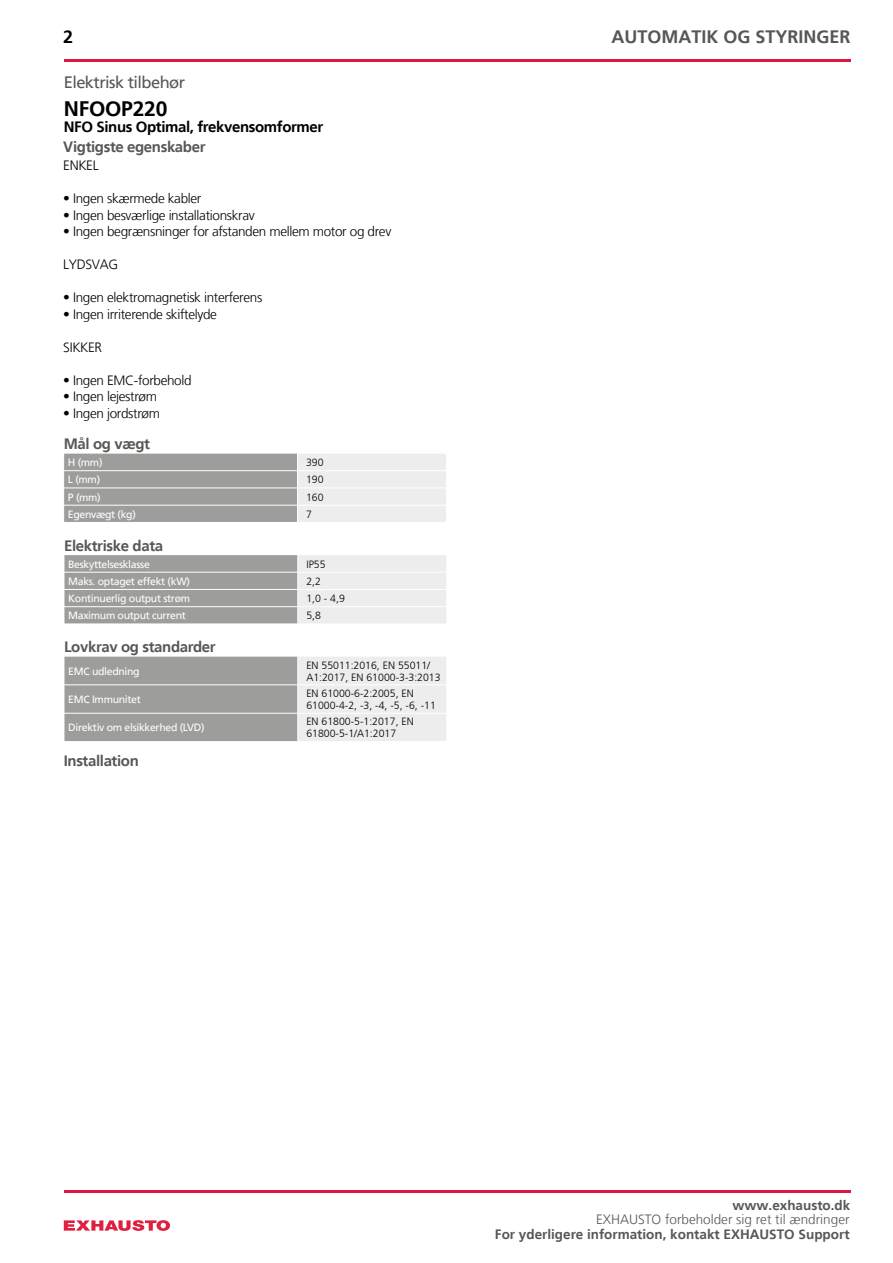
<style>
.page{position:relative;width:893px;height:1263px;background:#fff}
.page>*{position:absolute;margin:0;border:0;box-sizing:border-box;transform-origin:0 0}
.t1{font:700 21px "Frutiger LT";letter-spacing:-.01em;color:#000}
.t2{font:700 18px "Frutiger LT";color:#575756}
.t3{font:700 18px "Frutiger LT";color:#000}
.t4{font:16.5px "Frutiger LT";letter-spacing:-.035em;color:#575756}
.t5{font:700 15px "Frutiger LT";letter-spacing:-.025em;color:#575756}
.t6{font:700 15px "Frutiger LT";letter-spacing:-.025em;color:#000}
.t7{font:300 13.5px "Frutiger LT";letter-spacing:-.025em;color:#000}
.t8{font:700 13.5px "Frutiger LT";color:#575756}
.t9{font:300 13.5px "Frutiger LT";color:#575756}
.t10{font:10.5px "Frutiger LT";letter-spacing:-.03em;color:#fff}
.t11{font:300 10.5px/12px "Frutiger LT";color:#000}
</style>
<div class="page">
<svg style="left:64px;top:1220px;width:106px;height:11px"></svg>
<hr style="left:64px;top:60px;width:786px;height:2px;background:#df1641">
<hr style="left:64px;top:1190px;width:786px;height:2px;background:#df1641">
<svg style="left:63px;top:453px;width:383px;height:69px;background:#bfbfbf"></svg>
<svg style="left:64px;top:555px;width:382px;height:69px;background:#bfbfbf"></svg>
<svg style="left:64px;top:656px;width:382px;height:85px;background:#bebebd"></svg>
<h2 class="t3" style="left:63px;top:27px;width:12px">2</h2>
<p class="t4" style="left:64px;top:73px;width:123px">Elektrisk tilbehør</p>
<h1 class="t1" style="left:64px;top:96px;width:105px">NFOOP220</h1>
<p class="t6" style="left:64px;top:118px;width:261px">NFO Sinus Optimal, frekvensomformer</p>
<p class="t5" style="left:63px;top:138px;width:144px">Vigtigste egenskaber</p>
<p class="t7" style="left:63px;top:158px;width:37px">ENKEL</p>
<p class="t7" style="left:63px;top:191px;width:140px">• Ingen skærmede kabler</p>
<p class="t7" style="left:63px;top:207px;width:193px">• Ingen besværlige installationskrav</p>
<p class="t7" style="left:63px;top:224px;width:329px">• Ingen begrænsninger for afstanden mellem motor og drev</p>
<p class="t7" style="left:63px;top:257px;width:56px">LYDSVAG</p>
<p class="t7" style="left:63px;top:290px;width:200px">• Ingen elektromagnetisk interferens</p>
<p class="t7" style="left:63px;top:306px;width:155px">• Ingen irriterende skiftelyde</p>
<p class="t7" style="left:63px;top:339px;width:40px">SIKKER</p>
<p class="t7" style="left:63px;top:372px;width:130px">• Ingen EMC-forbehold</p>
<p class="t7" style="left:63px;top:389px;width:95px">• Ingen lejestrøm</p>
<p class="t7" style="left:63px;top:405px;width:98px">• Ingen jordstrøm</p>
<p class="t5" style="left:64px;top:435px;width:88px">Mål og vægt</p>
<p class="t10" style="left:68px;top:456px;width:36px">H (mm)</p>
<p class="t11" style="left:306px;top:456px;width:19px">390</p>
<p class="t10" style="left:68px;top:473px;width:34px">L (mm)</p>
<p class="t11" style="left:306px;top:474px;width:19px">190</p>
<p class="t10" style="left:68px;top:491px;width:34px">P (mm)</p>
<p class="t11" style="left:306px;top:491px;width:19px">160</p>
<p class="t10" style="left:68px;top:508px;width:69px">Egenvægt (kg)</p>
<p class="t11" style="left:306px;top:508px;width:7px">7</p>
<p class="t5" style="left:64px;top:537px;width:100px">Elektriske data</p>
<p class="t10" style="left:68px;top:558px;width:83px">Beskyttelsesklasse</p>
<p class="t11" style="left:306px;top:558px;width:21px">IP55</p>
<p class="t10" style="left:68px;top:575px;width:123px">Maks. optaget effekt (kW)</p>
<p class="t11" style="left:306px;top:575px;width:16px">2,2</p>
<p class="t10" style="left:68px;top:592px;width:123px">Kontinuerlig output strøm</p>
<p class="t11" style="left:306px;top:592px;width:40px">1,0 - 4,9</p>
<p class="t10" style="left:68px;top:609px;width:119px">Maximum output current</p>
<p class="t11" style="left:306px;top:610px;width:16px">5,8</p>
<p class="t5" style="left:64px;top:638px;width:153px">Lovkrav og standarder</p>
<p class="t10" style="left:68px;top:665px;width:73px">EMC udledning</p>
<p class="t11" style="left:306px;top:659px;width:136px">EN 55011:2016, EN 55011/<br>A1:2017, EN 61000-3-3:2013</p>
<p class="t10" style="left:68px;top:693px;width:74px">EMC Immunitet</p>
<p class="t11" style="left:306px;top:687px;width:131px">EN 61000-6-2:2005, EN<br>61000-4-2, -3, -4, -5, -6, -11</p>
<p class="t10" style="left:68px;top:721px;width:138px">Direktiv om elsikkerhed (LVD)</p>
<p class="t11" style="left:306px;top:716px;width:109px">EN 61800-5-1:2017, EN<br>61800-5-1/A1:2017</p>
<p class="t5" style="left:64px;top:752px;width:77px">Installation</p>
<h2 class="t2" style="left:611px;top:27px;width:241px">AUTOMATIK OG STYRINGER</h2>
<p class="t8" style="left:733px;top:1198px;width:119px">www.exhausto.dk</p>
<p class="t9" style="left:596px;top:1212px;width:255px">EXHAUSTO forbeholder sig ret til ændringer</p>
<p class="t8" style="left:495px;top:1226px;width:356px">For yderligere information, kontakt EXHAUSTO Support</p>
</div>
